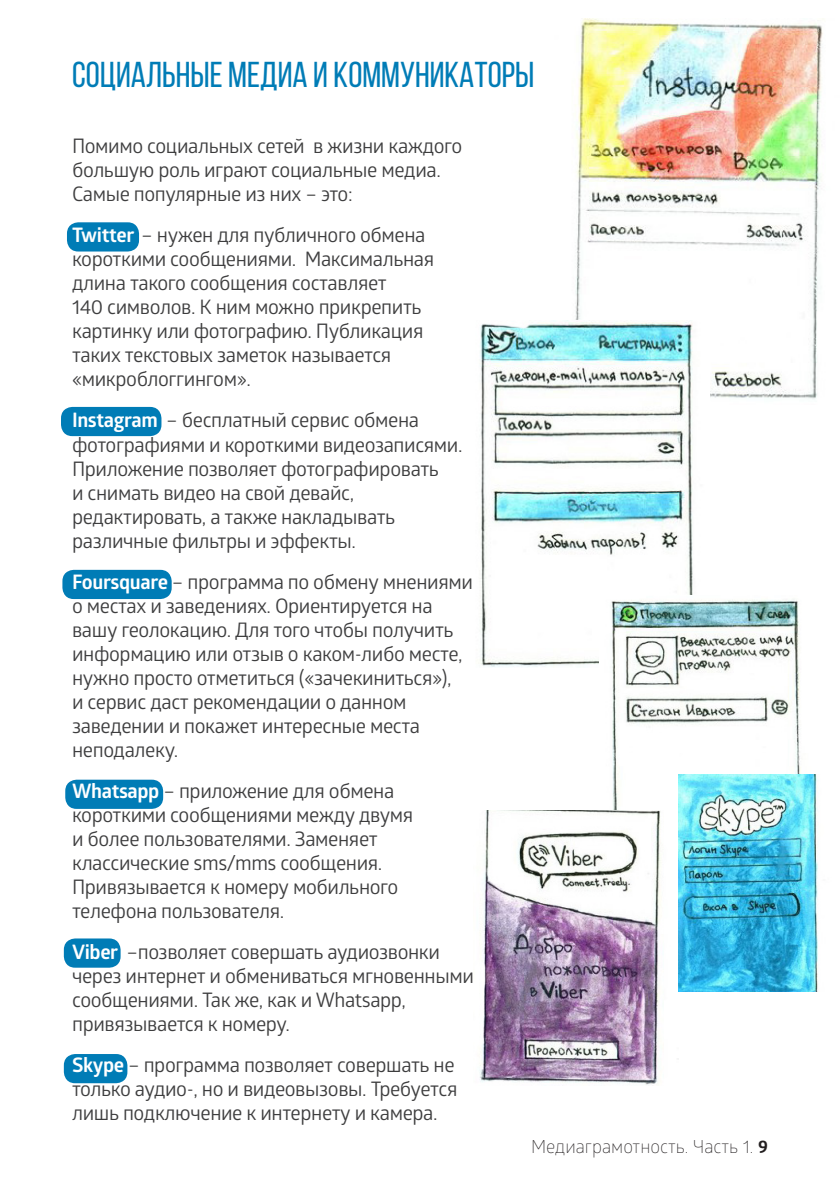
<style>
.page{position:relative;width:840px;height:1191px;background:#fff}
.page>*{position:absolute;margin:0;border:0;box-sizing:border-box;transform-origin:0 0}
.t1{font:36px "Bebas Neue";color:#007cb6}
.t2{font:20px/24px "Glober";letter-spacing:-.02em;color:#3e3e3f}
.t3{font:300 18px "Glober";color:#231f20}
.s1{font-weight:700;color:#fff}
.s2{font-weight:700}
</style>
<div class="page">
<img style="left:575px;top:18px;width:248px;height:381px">
<img style="left:480px;top:320px;width:228px;height:347px">
<img style="left:599px;top:595px;width:202px;height:215px">
<img style="left:479px;top:810px;width:182px;height:275px">
<img style="left:678px;top:774px;width:140px;height:217px">
<div style="left:67px;top:222px;width:72px;height:29px;background:#007cb6;border-radius:11px"></div>
<div style="left:61px;top:407px;width:100px;height:29px;background:#007cb6;border-radius:11px"></div>
<div style="left:62px;top:570px;width:109px;height:29px;background:#007cb6;border-radius:11px"></div>
<div style="left:65px;top:779px;width:98px;height:30px;background:#007cb6;border-radius:11px"></div>
<div style="left:64px;top:938px;width:56px;height:29px;background:#007cb6;border-radius:11px"></div>
<div style="left:64px;top:1054px;width:63px;height:29px;background:#007cb6;border-radius:11px"></div>
<h1 class="t1" style="left:72px;top:55px;width:463px">социальные медиа и коммуникаторы</h1>
<p class="t2" style="left:72px;top:133px;width:391px">Помимо социальных сетей в жизни каждого большую роль играют социальные медиа.<br>Самые популярные из них – это:</p>
<p class="t2" style="left:72px;top:222px;width:363px"><span class="s1">Twitter</span> – нужен для публичного обмена короткими сообщениями. Максимальная длина такого сообщения составляет<br>140 символов. К ним можно прикрепить картинку или фотографию. Публикация таких текстовых заметок называется «микроблоггингом».</p>
<p class="t2" style="left:72px;top:407px;width:392px"><span class="s1">Instagram</span> – бесплатный сервис обмена фотографиями и короткими видеозаписями.<br>Приложение позволяет фотографировать<br>и снимать видео на свой девайс, редактировать, а также накладывать различные фильтры и эффекты.</p>
<p class="t2" style="left:72px;top:568px;width:402px"><span class="s1">Foursquare</span> – программа по обмену мнениями о местах и заведениях. Ориентируется на вашу геолокацию. Для того чтобы получить информацию или отзыв о каком-либо месте, нужно просто отметиться («зачекиниться»),<br>и сервис даст рекомендации о данном заведении и покажет интересные места неподалеку.</p>
<p class="t2" style="left:72px;top:777px;width:342px"><span class="s1">Whatsapp</span> – приложение для обмена короткими сообщениями между двумя и более пользователями. Заменяет классические sms/mms сообщения.<br>Привязывается к номеру мобильного телефона пользователя.</p>
<p class="t2" style="left:72px;top:938px;width:403px"><span class="s1">Viber</span> –позволяет совершать аудиозвонки через интернет и обмениваться мгновенными сообщениями. Так же, как и Whatsapp, привязывается к номеру.</p>
<p class="t2" style="left:72px;top:1051px;width:386px"><span class="s1">Skype</span> – программа позволяет совершать не только аудио-, но и видеовызовы. Требуется лишь подключение к интернету и камера.</p>
<p class="t3" style="left:530px;top:1134px;width:238px">Медиаграмотность. Часть 1. <span class="s2">9</span></p>
</div>
